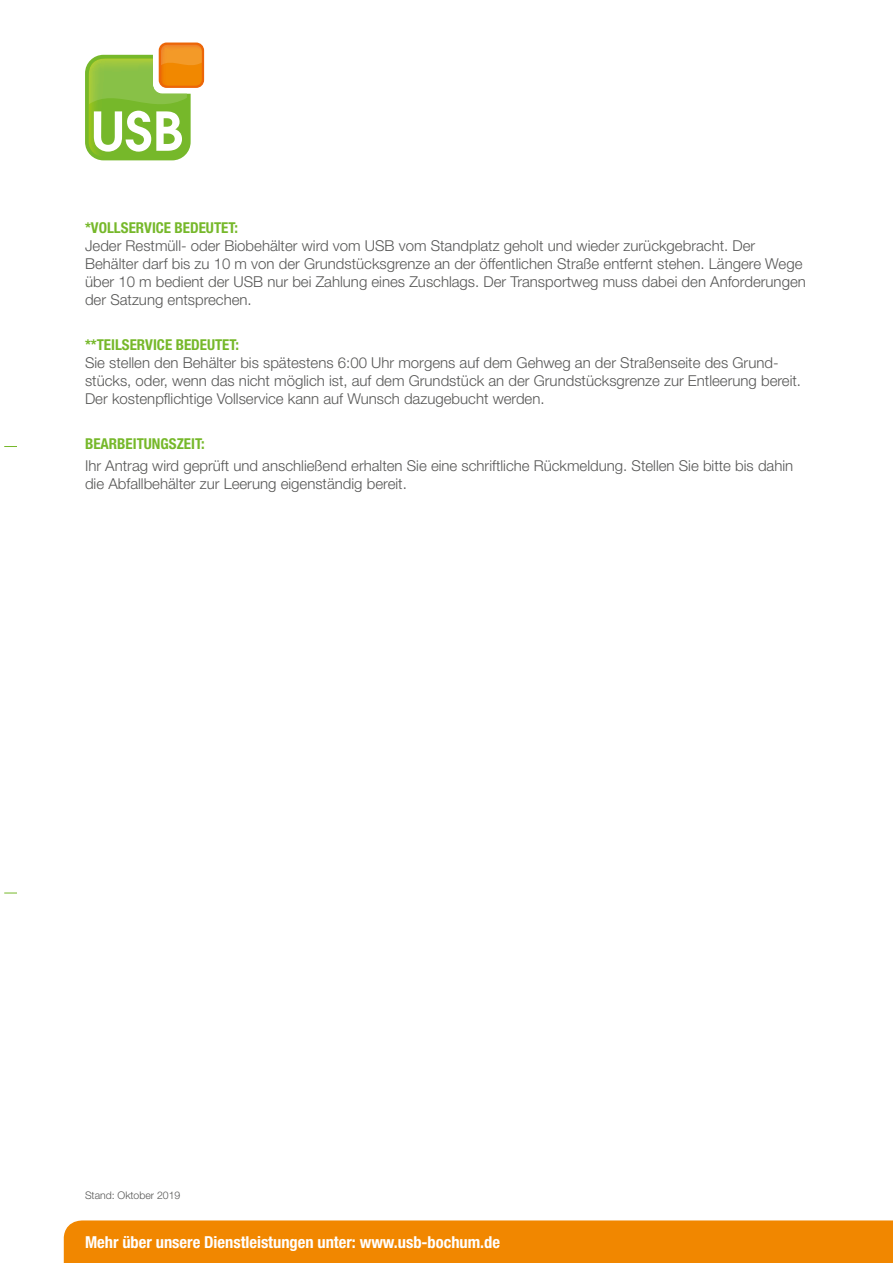
<style>
.page{position:relative;width:893px;height:1263px;background:#fff}
.page>*{position:absolute;margin:0;border:0;box-sizing:border-box;transform-origin:0 0}
.t1{font:700 condensed 16.5px "Helvetica Neue";color:#fff}
.t2{font:300 15px/18px "Helvetica Neue LT Pro";color:#575756}
.t3{font:700 condensed 15px "Helvetica Neue";color:#76b82a}
.t4{font:300 10.5px "Helvetica Neue LT Pro";color:#575756}
</style>
<div class="page">
<div style="left:159px;top:43px;width:45px;height:45px;background:#ec6608;border-radius:8px"></div>
<svg style="left:85px;top:45px;width:117px;height:115px"></svg>
<div style="left:64px;top:1220px;width:829px;height:43px;background:#f18700"></div>
<svg style="left:4px;top:446px;width:13px;height:1px"></svg>
<svg style="left:4px;top:893px;width:13px;height:1px"></svg>
<p class="t3" style="left:85px;top:218px;width:155px">*VOLLSERVICE BEDEUTET:</p>
<p class="t2" style="left:85px;top:236px;width:722px">Jeder Restmüll- oder Biobehälter wird vom USB vom Standplatz geholt und wieder zurückgebracht. Der Behälter darf bis zu 10 m von der Grundstücksgrenze an der öffentlichen Straße entfernt stehen. Längere Wege über 10 m bedient der USB nur bei Zahlung eines Zuschlags. Der Transportweg muss dabei den Anforderungen der Satzung entsprechen.</p>
<p class="t3" style="left:85px;top:336px;width:156px">**TEILSERVICE BEDEUTET:</p>
<p class="t2" style="left:85px;top:353px;width:717px">Sie stellen den Behälter bis spätestens 6:00 Uhr morgens auf dem Gehweg an der Straßenseite des Grund&shy;stücks, oder, wenn das nicht möglich ist, auf dem Grundstück an der Grundstücksgrenze zur Entleerung bereit.<br>Der kostenpflichtige Vollservice kann auf Wunsch dazugebucht werden.</p>
<p class="t3" style="left:85px;top:434px;width:121px">BEARBEITUNGSZEIT:</p>
<p class="t2" style="left:85px;top:456px;width:710px">Ihr Antrag wird geprüft und anschließend erhalten Sie eine schriftliche Rückmeldung. Stellen Sie bitte bis dahin die Abfallbehälter zur Leerung eigenständig bereit.</p>
<p class="t4" style="left:85px;top:1189px;width:97px">Stand: Oktober 2019</p>
<p class="t1" style="left:85px;top:1232px;width:416px">Mehr über unsere Dienstleistungen unter: www.usb-bochum.de</p>
</div>
